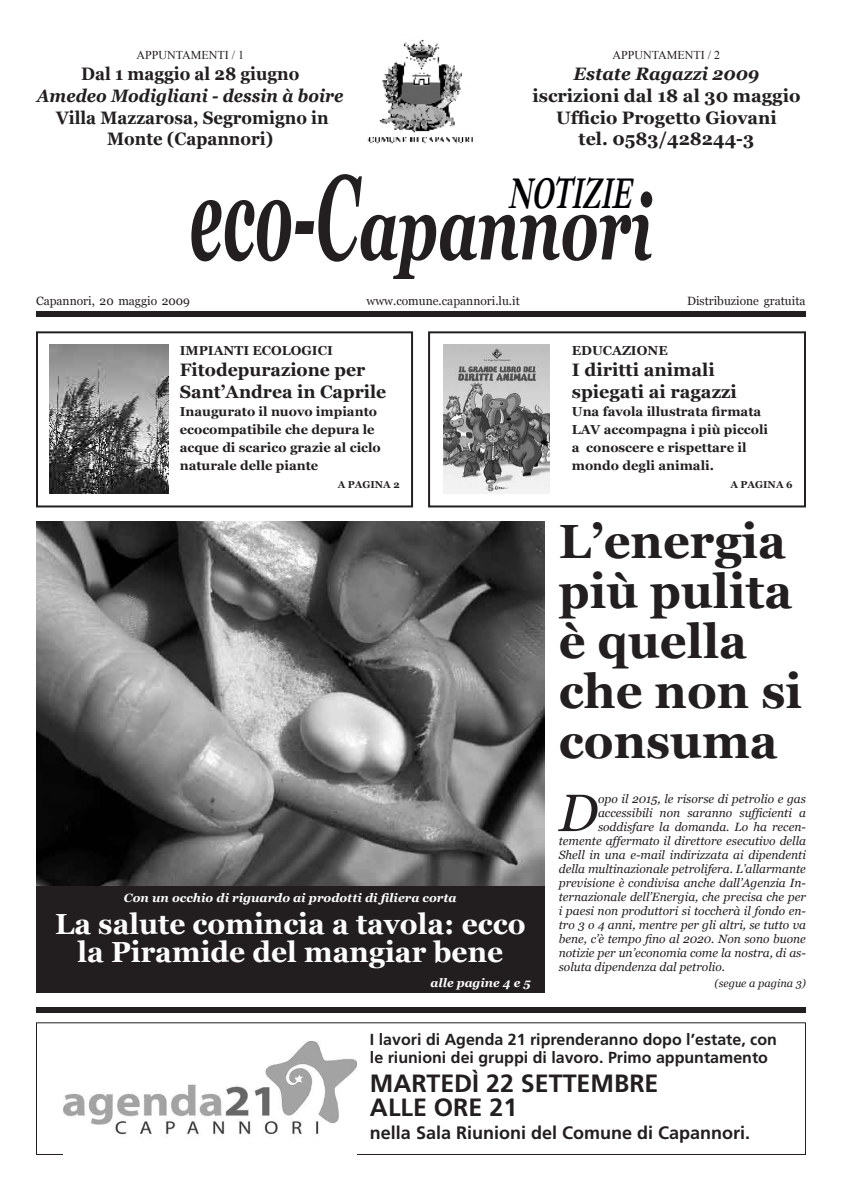
<style>
.page{position:relative;width:842px;height:1191px;background:#fff}
.page>*{position:absolute;margin:0;border:0;box-sizing:border-box;transform-origin:0 0}
.t1{font:italic 700 90px "Georgia";color:#231f20;scale:.67 1}
.t2{font:italic 52.4px "Georgia";color:#231f20}
.t3{font:700 48px/50px "Georgia";color:#231f20}
.t4{font:italic 700 46px "Garamond";color:#010203;scale:.6 1}
.t5{font:700 29px/28px "Georgia";color:#fdfdfd;text-align:center}
.t6{font:700 25px/23.7px "Frutiger";color:#231f20}
.t7{font:700 18px/21.6px "Georgia";color:#231f20}
.t8{font:700 18px/21.6px "Georgia";color:#231f20;text-align:center;scale:.93 1}
.t9{font:700 18px "Frutiger";color:#231f20}
.t10{font:italic 700 18px "Georgia";color:#231f20;scale:.93 1}
.t11{font:italic 700 18px "Georgia";color:#231f20}
.t12{font:700 16px/18px "Frutiger";color:#231f20}
.t13{font:700 13px/18px "Georgia";color:#231f20}
.t14{font:italic 12px "Georgia";color:#231f20}
.t15{font:12px "Georgia";color:#231f20}
.t16{font:italic 700 12px "Georgia";color:#fdfdfd}
.t17{font:12px "Times New Roman";color:#231f20}
.t18{font:italic 11px "Georgia";color:#231f20}
.t19{font:700 10px "Georgia";color:#231f20}
.s1{font-size:120px}
.s2{color:#231f20}
</style>
<div class="page">
<div style="left:36px;top:1022px;width:770px;height:133px;border:1px solid #231f20"></div>
<img style="left:63px;top:1041px;width:293px;height:114px">
<img style="left:36px;top:522px;width:509px;height:364px">
<div style="left:36px;top:331px;width:377px;height:176px;border:2px solid #231f20"></div>
<div style="left:36px;top:311px;width:770px;height:6px;background:#231f20"></div>
<div style="left:36px;top:1007px;width:770px;height:6px;background:#231f20"></div>
<div style="left:428px;top:331px;width:378px;height:176px;border:2px solid #231f20"></div>
<div style="left:36px;top:886px;width:509px;height:107px;background:#221e1f"></div>
<img style="left:49px;top:344px;width:119px;height:149px">
<img style="left:367px;top:40px;width:106px;height:104px">
<img style="left:444px;top:344px;width:105px;height:149px">
<p class="t17" style="left:136px;top:47px;width:109px">APPUNTAMENTI / 1</p>
<h3 class="t8" style="left:81px;top:63px;width:236px">Dal 1 maggio al 28 giugno</h3>
<h3 class="t10" style="left:37px;top:85px;width:331px">Amedeo Modigliani - dessin à boire</h3>
<h3 class="t8" style="left:56px;top:106px;width:295px">Villa Mazzarosa, Segromigno in<br>Monte (Capannori)</h3>
<h1 class="t1" style="left:189px;top:177px;width:693px"><span class="s1">eco-C</span>apannori</h1>
<p class="t17" style="left:612px;top:47px;width:109px">APPUNTAMENTI / 2</p>
<h3 class="t11" style="left:573px;top:64px;width:187px">Estate Ragazzi 2009</h3>
<h3 class="t7" style="left:532px;top:85px;width:270px;text-align:center">iscrizioni dal 18 al 30 maggio<br>Ufficio Progetto Giovani<br>tel. 0583/428244-3</h3>
<h3 class="t4" style="left:508px;top:163px;width:226px">NOTIZIE</h3>
<p class="t15" style="left:36px;top:294px;width:156px">Capannori, 20 maggio 2009</p>
<p class="t15" style="left:367px;top:294px;width:155px">www.comune.capannori.lu.it</p>
<p class="t15" style="left:687px;top:294px;width:120px">Distribuzione gratuita</p>
<p class="t13" style="left:180px;top:341px;width:155px">IMPIANTI ECOLOGICI</p>
<h3 class="t7" style="left:180px;top:359px;width:208px">Fitodepurazione per<br>Sant’Andrea in Caprile</h3>
<p class="t13" style="left:180px;top:402px;width:203px">Inaugurato il nuovo impianto ecocompatibile che depura le acque di scarico grazie al ciclo naturale delle piante</p>
<p class="t19" style="left:338px;top:478px;width:64px">A PAGINA 2</p>
<p class="t16" style="left:124px;top:891px;width:334px">Con un occhio di riguardo ai prodotti di filiera corta</p>
<h3 class="t5" style="left:55px;top:909px;width:472px">La salute comincia a tavola: ecco la Piramide del mangiar bene</h3>
<p class="t16" style="left:431px;top:975px;width:115px">alle pagine 4 e 5 <span class="s2">..</span></p>
<p class="t13" style="left:572px;top:341px;width:97px">EDUCAZIONE</p>
<h3 class="t7" style="left:572px;top:359px;width:167px">I diritti animali spiegati ai ragazzi</h3>
<p class="t13" style="left:572px;top:402px;width:198px">Una favola illustrata firmata<br>LAV accompagna i più piccoli a conoscere e rispettare il mondo degli animali.</p>
<p class="t19" style="left:730px;top:478px;width:64px">A PAGINA 6</p>
<h3 class="t3" style="left:559px;top:516px;width:245px">L’energia più pulita è quella che non si consuma</h3>
<h2 class="t2" style="left:559px;top:783px;width:41px">D</h2>
<p class="t14" style="left:598px;top:792px;width:209px">opo il 2015, le risorse di petrolio e gas</p>
<p class="t14" style="left:598px;top:806px;width:209px">accessibili non saranno sufficienti a</p>
<p class="t14" style="left:598px;top:820px;width:209px">soddisfare la domanda. Lo ha recen-</p>
<p class="t14" style="left:559px;top:834px;width:249px">temente affermato il direttore esecutivo della</p>
<p class="t14" style="left:559px;top:848px;width:249px">Shell in una e-mail indirizzata ai dipendenti</p>
<p class="t14" style="left:559px;top:862px;width:249px">della multinazionale petrolifera. L’allarmante</p>
<p class="t14" style="left:559px;top:876px;width:249px">previsione è condivisa anche dall’Agenzia In-</p>
<p class="t14" style="left:559px;top:890px;width:249px">ternazionale dell’Energia, che precisa che per</p>
<p class="t14" style="left:559px;top:904px;width:249px">i paesi non produttori si toccherà il fondo en-</p>
<p class="t14" style="left:559px;top:918px;width:249px">tro 3 o 4 anni, mentre per gli altri, se tutto va</p>
<p class="t14" style="left:559px;top:932px;width:249px">bene, c’è tempo fino al 2020. Non sono buone</p>
<p class="t14" style="left:559px;top:946px;width:249px">notizie per un’economia come la nostra, di as-</p>
<p class="t14" style="left:559px;top:960px;width:168px">soluta dipendenza dal petrolio.</p>
<p class="t18" style="left:715px;top:977px;width:93px">(segue a pagina 3)</p>
<h3 class="t12" style="left:370px;top:1030px;width:408px">I lavori di Agenda 21 riprenderanno dopo l’estate, con le riunioni dei gruppi di lavoro. Primo appuntamento</h3>
<h3 class="t6" style="left:370px;top:1071px;width:290px">martedì 22 settembre alle ore 21</h3>
<h3 class="t9" style="left:370px;top:1122px;width:382px">nella Sala Riunioni del Comune di Capannori.</h3>
</div>
